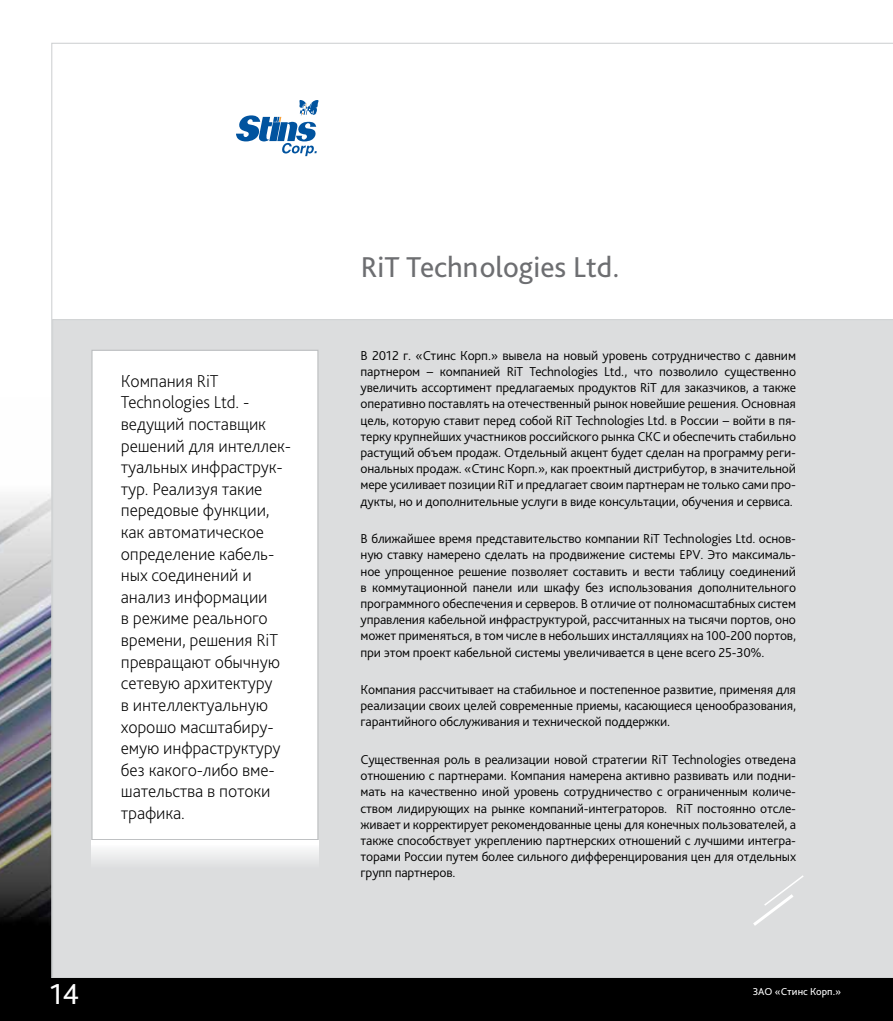
<style>
.page{position:relative;width:893px;height:1021px;background:#fff}
.page>*{position:absolute;margin:0;border:0;box-sizing:border-box;transform-origin:0 0}
.t1{font:30px "Bliss Pro";color:#6d6e71}
.t2{font:30px "Bliss Pro";color:#fff}
.t3{font:200 18px/21.6px "Bliss Pro";letter-spacing:-.01em;color:#000}
.t4{font:300 13.5px/16.2px "Bliss Pro";letter-spacing:-.015em;color:#000;text-align:justify}
.t5{font:10.5px "Bliss Pro";color:#fff}
</style>
<div class="page">
<img style="left:0;top:494px;width:51px;height:484px">
<div style="left:52px;top:319px;width:841px;height:659px;background:#dcddde"></div>
<svg style="left:236px;top:100px;width:83px;height:56px"></svg>
<div style="left:0;top:978px;width:893px;height:42px;background:#000"></div>
<svg style="left:750px;top:873px;width:55px;height:55px;background:#dedfe0"></svg>
<div style="left:91px;top:350px;width:227px;height:490px;background:#fff;border:1px solid #bcbec0"></div>
<svg style="left:91px;top:840px;width:227px;height:37px"></svg>
<p class="t3" style="left:121px;top:369px;width:172px">Компания RiT<br>Technologies Ltd. - ведущий поставщик решений для интеллек&shy;туальных инфраструк&shy;тур. Реализуя такие передовые функции, как автоматическое определение кабель&shy;ных соединений и анализ информации<br>в режиме реального времени, решения RiT превращают обычную сетевую архитектуру<br>в интеллектуальную хорошо масштабиру&shy;емую инфраструктуру без какого-либо вме&shy;шательства в потоки трафика.</p>
<h1 class="t2" style="left:50px;top:975px;width:31px">14</h1>
<h1 class="t1" style="left:361px;top:249px;width:260px">RiT Technologies Ltd.</h1>
<p class="t4" style="left:361px;top:347px;width:437px">В 2012 г. «Стинс Корп.» вывела на новый уровень сотрудничество с давним партнером − компанией RiT Technologies Ltd., что позволило существенно увеличить ассортимент предлагаемых продуктов RiT для заказчиков, а также оперативно поставлять на отечественный рынок новейшие решения. Основная цель, которую ставит перед собой RiT Technologies Ltd. в России − войти в пя&shy;терку крупнейших участников российского рынка СКС и обеспечить стабильно растущий объем продаж. Отдельный акцент будет сделан на программу реги&shy;ональных продаж. «Стинс Корп.», как проектный дистрибутор, в значительной мере усиливает позиции RiT и предлагает своим партнерам не только сами про&shy;дукты, но и дополнительные услуги в виде консультации, обучения и сервиса.</p>
<p class="t4" style="left:361px;top:530px;width:437px">В ближайшее время представительство компании RiT Technologies Ltd. основ&shy;ную ставку намерено сделать на продвижение системы EPV. Это максималь&shy;ное упрощенное решение позволяет составить и вести таблицу соединений в коммутационной панели или шкафу без использования дополнительного программного обеспечения и серверов. В отличие от полномасштабных систем управления кабельной инфраструктурой, рассчитанных на тысячи портов, оно может применяться, в том числе в небольших инсталляциях на 100-200 портов, при этом проект кабельной системы увеличивается в цене всего 25-30%.</p>
<p class="t4" style="left:361px;top:681px;width:437px">Компания рассчитывает на стабильное и постепенное развитие, применяя для реализации своих целей современные приемы, касающиеся ценообразования, гарантийного обслуживания и технической поддержки.</p>
<p class="t4" style="left:361px;top:751px;width:437px">Существенная роль в реализации новой стратегии RiT Technologies отведена отношению с партнерами. Компания намерена активно развивать или подни&shy;мать на качественно иной уровень сотрудничество с ограниченным количе&shy;ством лидирующих на рынке компаний-интеграторов. RiT постоянно отсле&shy;живает и корректирует рекомендованные цены для конечных пользователей, а также способствует укреплению партнерских отношений с лучшими интегра&shy;торами России путем более сильного дифференцирования цен для отдельных групп партнеров.</p>
<p class="t5" style="left:753px;top:984px;width:90px">ЗАО «Стинс Корп.»</p>
</div>
